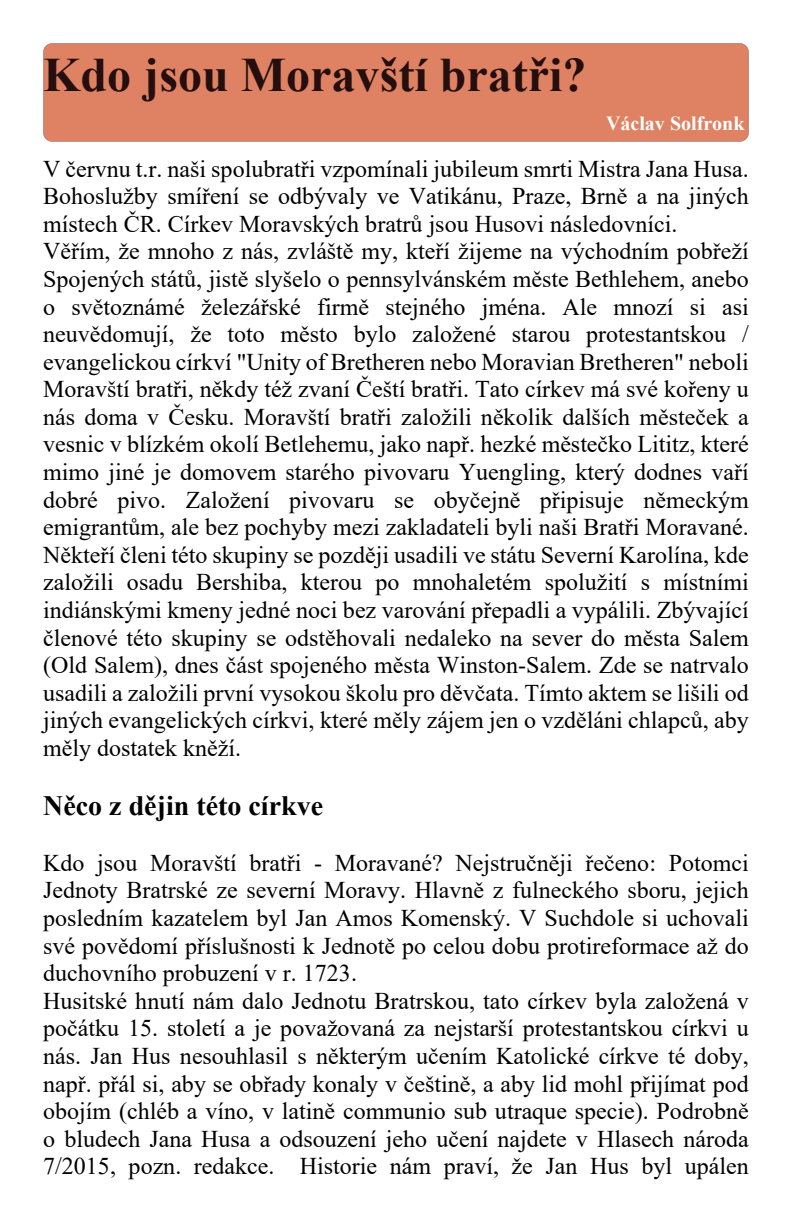
<style>
.page{position:relative;width:792px;height:1224px;background:#fff}
.page>*{position:absolute;margin:0;border:0;box-sizing:border-box;transform-origin:0 0}
.t1{font:700 48px "Times New Roman";color:#240e0e}
.t2{font:700 28px "Times New Roman";color:#000}
.t3{font:24px/27.6px "Times New Roman";color:#000}
.t4{font:700 20px "Times New Roman";color:#fff}
</style>
<div class="page">
<div style="left:43px;top:43px;width:706px;height:99px;background:#de8263"></div>
<h1 class="t1" style="left:43px;top:59px;width:545px">Kdo jsou Moravští bratři?</h1>
<p class="t4" style="left:606px;top:116px;width:140px">Václav Solfronk</p>
<p class="t3" style="left:43px;top:157px;width:707px">V červnu t.r. naši spolubratři vzpomínali jubileum smrti Mistra Jana Husa.<br>Bohoslužby smíření se odbývaly ve Vatikánu, Praze, Brně a na jiných místech ČR. Církev Moravských bratrů jsou Husovi následovníci.<br>Věřím, že mnoho z nás, zvláště my, kteří žijeme na východním pobřeží Spojených států, jistě slyšelo o pennsylvánském měste Bethlehem, anebo o světoznámé železářské firmě stejného jména. Ale mnozí si asi neuvědomují, že toto město bylo založené starou protestantskou / evangelickou církví "Unity of Bretheren nebo Moravian Bretheren" neboli Moravští bratři, někdy též zvaní Čeští bratři. Tato církev má své kořeny u nás doma v Česku. Moravští bratři založili několik dalších městeček a vesnic v blízkém okolí Betlehemu, jako např. hezké městečko Lititz, které mimo jiné je domovem starého pivovaru Yuengling, který dodnes vaří dobré pivo. Založení pivovaru se obyčejně připisuje německým emigrantům, ale bez pochyby mezi zakladateli byli naši Bratři Moravané.<br>Někteří členi této skupiny se později usadili ve státu Severní Karolína, kde založili osadu Bershiba, kterou po mnohaletém spolužití s místními indiánskými kmeny jedné noci bez varování přepadli a vypálili. Zbývající členové této skupiny se odstěhovali nedaleko na sever do města Salem (Old Salem), dnes část spojeného města Winston-Salem. Zde se natrvalo usadili a založili první vysokou školu pro děvčata. Tímto aktem se lišili od jiných evangelických církvi, které měly zájem jen o vzděláni chlapců, aby měly dostatek kněží.</p>
<p class="t2" style="left:43px;top:796px;width:281px">Něco z dějin této církve</p>
<p class="t3" style="left:43px;top:851px;width:707px">Kdo jsou Moravští bratři - Moravané? Nejstručněji řečeno: Potomci Jednoty Bratrské ze severní Moravy. Hlavně z fulneckého sboru, jejich posledním kazatelem byl Jan Amos Komenský. V Suchdole si uchovali své povědomí příslušnosti k Jednotě po celou dobu protireformace až do duchovního probuzení v r. 1723.<br>Husitské hnutí nám dalo Jednotu Bratrskou, tato církev byla založená v počátku 15. století a je považovaná za nejstarší protestantskou církvi u nás. Jan Hus nesouhlasil s některým učením Katolické církve té doby, např. přál si, aby se obřady konaly v češtině, a aby lid mohl přijímat pod obojím (chléb a víno, v latině communio sub utraque specie). Podrobně o bludech Jana Husa a odsouzení jeho učení najdete v Hlasech národa 7/2015, pozn. redakce. Historie nám praví, že Jan Hus byl upálen</p>
</div>
